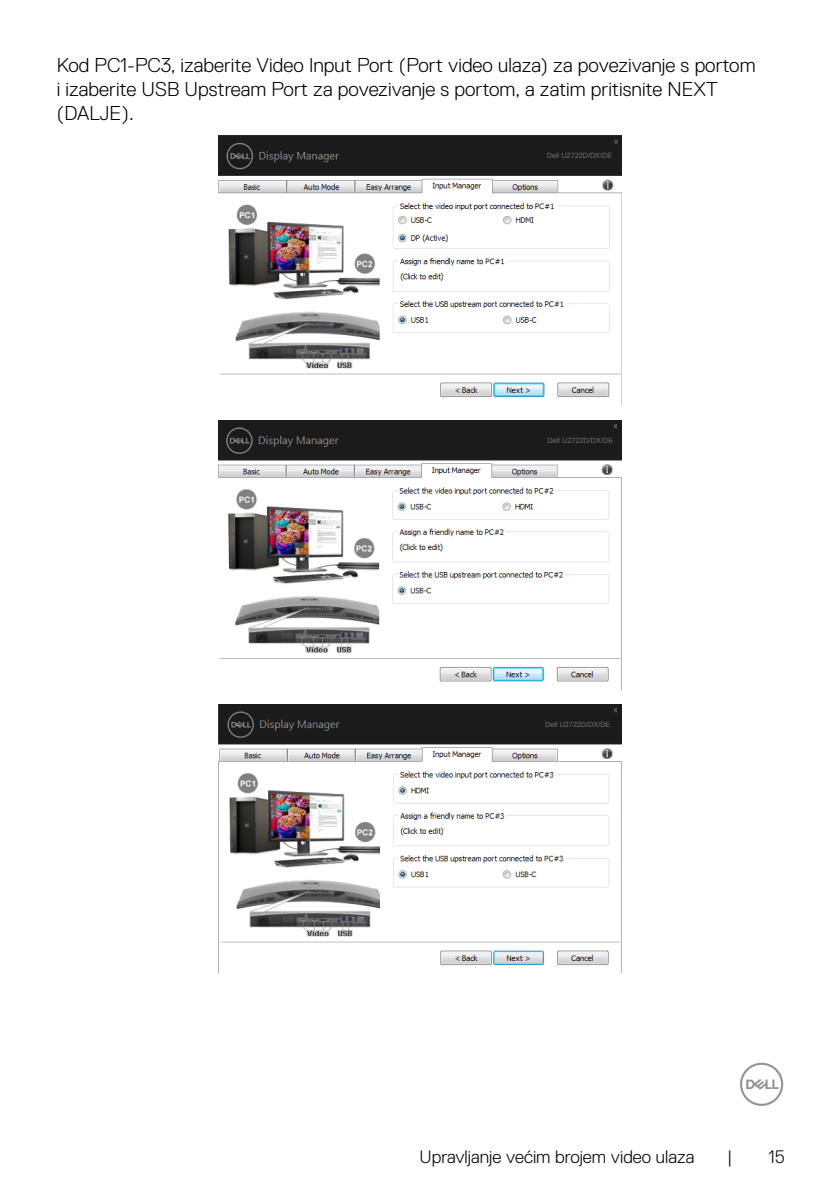
<style>
.page{position:relative;width:840px;height:1191px;background:#fff}
.page>*{position:absolute;margin:0;border:0;box-sizing:border-box;transform-origin:0 0}
.t1{font:300 20px/24px "Dell Replica";color:#000}
.t2{font:300 18px "Dell Replica";color:#000}
.t3{font:7.2px "Microsoft Sans Serif";color:#6f6f6b}
</style>
<div class="page">
<svg style="left:740px;top:1062px;width:42px;height:44px"></svg>
<img style="left:218px;top:135px;width:403px;height:262px">
<div style="left:543px;top:151px;width:71px;height:10px;background:#1b1b1b"></div>
<img style="left:218px;top:420px;width:403px;height:262px">
<div style="left:543px;top:436px;width:72px;height:10px;background:#1b1b1b"></div>
<img style="left:218px;top:705px;width:403px;height:267px">
<div style="left:541px;top:720px;width:71px;height:10px;background:#1b1b1b"></div>
<p class="t1" style="left:57px;top:53px;width:699px">Kod PC1-PC3, izaberite Video Input Port (Port video ulaza) za povezivanje s portom i izaberite USB Upstream Port za povezivanje s portom, a zatim pritisnite NEXT (DALJE).</p>
<p class="t3" style="left:546px;top:151px;width:67px">Dell U2722D/DX/DE</p>
<p class="t3" style="left:547px;top:435px;width:67px">Dell U2722D/DX/DE</p>
<p class="t3" style="left:545px;top:720px;width:67px">Dell U2722D/DX/DE</p>
<p class="t2" style="left:419px;top:1146px;width:276px">Upravljanje većim brojem video ulaza</p>
<p class="t2" style="left:727px;top:1146px;width:7px">|</p>
<p class="t2" style="left:768px;top:1146px;width:18px">15</p>
</div>
